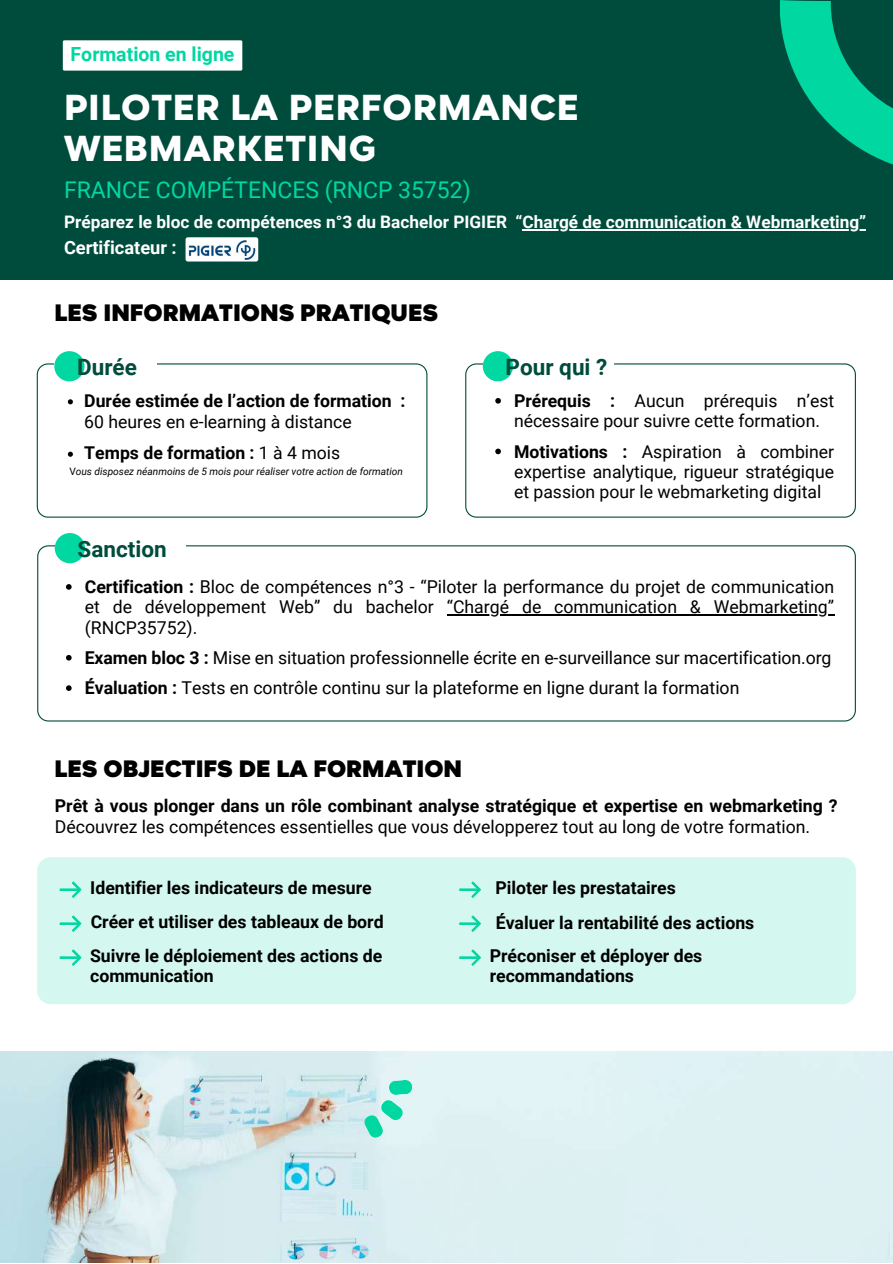
<style>
.page{position:relative;width:893px;height:1264px;background:#fff}
.page>*{position:absolute;margin:0;border:0;box-sizing:border-box;transform-origin:0 0}
.t1{font:800 41.1px/40.5px "Magenos";letter-spacing:.02em;color:#fff}
.t2{font:900 27px "Magenos";color:#000}
.t3{font:22.95px "Roboto";color:#00d7a1}
.t4{font:700 22.5px "Roboto";color:#004c3c}
.t5{font:700 19.5px "Roboto";color:#00d7a1}
.t6{font:700 18.3px "Roboto";color:#fff}
.t7{font:17.7px/20.2px "Roboto";color:#000}
.t8{font:700 17.7px/20.2px "Roboto";color:#000}
.t9{font:17.55px/20.2px "Roboto";color:#000}
.t10{font:700 17.25px "Roboto";color:#fff}
.t11{font:italic 10.2px "Roboto";color:#000}
.s1{font-weight:700}
.s2{font-style:normal}
</style>
<div class="page">
<div style="left:0;top:0;width:892px;height:280px;background:#004c3c"></div>
<div style="left:37px;top:857px;width:818px;height:147px;background:#d4f8ef;border-radius:13px"></div>
<svg style="left:465px;top:363px;width:390px;height:154px"></svg>
<div style="left:483px;top:347px;width:130px;height:38px;background:#fff"></div>
<div style="left:483px;top:351px;width:30px;height:30px;background:#00d7a1;border-radius:50%"></div>
<svg style="left:60px;top:881px;width:21px;height:17px"></svg>
<svg style="left:60px;top:915px;width:21px;height:17px"></svg>
<svg style="left:60px;top:949px;width:21px;height:17px"></svg>
<svg style="left:780px;top:0;width:112px;height:164px"></svg>
<svg style="left:37px;top:363px;width:390px;height:154px"></svg>
<div style="left:54px;top:347px;width:102px;height:38px;background:#fff"></div>
<div style="left:54px;top:351px;width:31px;height:30px;background:#00d7a1;border-radius:50%"></div>
<svg style="left:37px;top:545px;width:818px;height:176px"></svg>
<div style="left:55px;top:529px;width:130px;height:38px;background:#fff"></div>
<div style="left:55px;top:533px;width:30px;height:30px;background:#00d7a1;border-radius:50%"></div>
<svg style="left:459px;top:881px;width:22px;height:17px"></svg>
<svg style="left:459px;top:915px;width:22px;height:17px"></svg>
<img style="left:0;top:1051px;width:892px;height:211px">
<svg style="left:364px;top:1100px;width:39px;height:37px"></svg>
<svg style="left:389px;top:1079px;width:23px;height:15px"></svg>
<hr style="left:522px;top:229px;width:344px;height:2px;background:#fff">
<img style="left:185px;top:237px;width:73px;height:24px;border-radius:2px">
<svg style="left:459px;top:949px;width:22px;height:17px"></svg>
<div style="left:63px;top:40px;width:179px;height:31px;background:#fff;border-radius:2px"></div>
<svg style="left:495px;top:398px;width:6px;height:5px"></svg>
<svg style="left:495px;top:448px;width:6px;height:6px"></svg>
<svg style="left:68px;top:399px;width:5px;height:5px"></svg>
<svg style="left:68px;top:451px;width:5px;height:6px"></svg>
<svg style="left:66px;top:584px;width:6px;height:5px"></svg>
<hr style="left:447px;top:614px;width:387px;height:1px;background:#000">
<svg style="left:66px;top:655px;width:6px;height:5px"></svg>
<svg style="left:66px;top:685px;width:6px;height:6px"></svg>
<p class="t5" style="left:71px;top:43px;width:165px">Formation en ligne</p>
<h1 class="t1" style="left:64px;top:89px;width:516px">PILOTER LA PERFORMANCE<br>WEBMARKETING</h1>
<p class="t3" style="left:64px;top:176px;width:408px">FRANCE COMPÉTENCES (RNCP 35752)</p>
<p class="t10" style="left:64px;top:212px;width:803px">Préparez le bloc de compétences n°3 du Bachelor PIGIER “Chargé de communication &amp; Webmarketing”</p>
<p class="t6" style="left:64px;top:237px;width:114px">Certificateur :</p>
<h2 class="t2" style="left:55px;top:298px;width:385px">LES INFORMATIONS PRATIQUES</h2>
<p class="t4" style="left:77px;top:354px;width:61px">Durée</p>
<p class="t8" style="left:84px;top:391px;width:323px">Durée estimée de l’action de formation :</p>
<p class="t7" style="left:84px;top:406px;width:269px;line-height:31.2px">60 heures en e-learning à distance<br><span class="s1">Temps de formation :</span> 1 à 4 mois</p>
<p class="t11" style="left:69px;top:465px;width:335px"><span class="s2">V</span>ous disposez néanmoins de 5 mois pour réaliser votre action de formation</p>
<p class="t4" style="left:78px;top:536px;width:91px">Sanction</p>
<p class="t4" style="left:505px;top:354px;width:103px">Pour qui ?</p>
<p class="t9" style="left:514px;top:391px;width:322px"><span class="s1">Prérequis :</span> Aucun prérequis n’est nécessaire pour suivre cette formation.</p>
<p class="t9" style="left:514px;top:441px;width:322px;text-align:justify"><span class="s1">Motivations :</span> Aspiration à combiner expertise analytique, rigueur stratégique et passion pour le webmarketing digital</p>
<p class="t7" style="left:85px;top:577px;width:750px;text-align:justify"><span class="s1">Certification :</span> Bloc de compétences n°3 - “Piloter la performance du projet de communication et de développement Web” du bachelor “Chargé de communication &amp; Webmarketing” (RNCP35752).</p>
<p class="t7" style="left:85px;top:642px;width:748px;line-height:30.3px"><span class="s1">Examen bloc 3 :</span> Mise en situation professionnelle écrite en e-surveillance sur macertification.org<br><span class="s1">Évaluation :</span> Tests en contrôle continu sur la plateforme en ligne durant la formation</p>
<h2 class="t2" style="left:55px;top:754px;width:409px">LES OBJECTIFS DE LA FORMATION</h2>
<p class="t8" style="left:55px;top:796px;width:784px">Prêt à vous plonger dans un rôle combinant analyse stratégique et expertise en webmarketing ?</p>
<p class="t7" style="left:55px;top:816px;width:756px">Découvrez les compétences essentielles que vous développerez tout au long de votre formation.</p>
<p class="t8" style="left:90px;top:871px;width:295px;line-height:33.9px">Identifier les indicateurs de mesure<br>Créer et utiliser des tableaux de bord</p>
<p class="t8" style="left:495px;top:871px;width:260px;line-height:34.3px">Piloter les prestataires<br>Évaluer la rentabilité des actions</p>
<p class="t8" style="left:90px;top:946px;width:294px">Suivre le déploiement des actions de communication</p>
<p class="t8" style="left:489px;top:946px;width:214px">Préconiser et déployer des recommandations</p>
</div>
